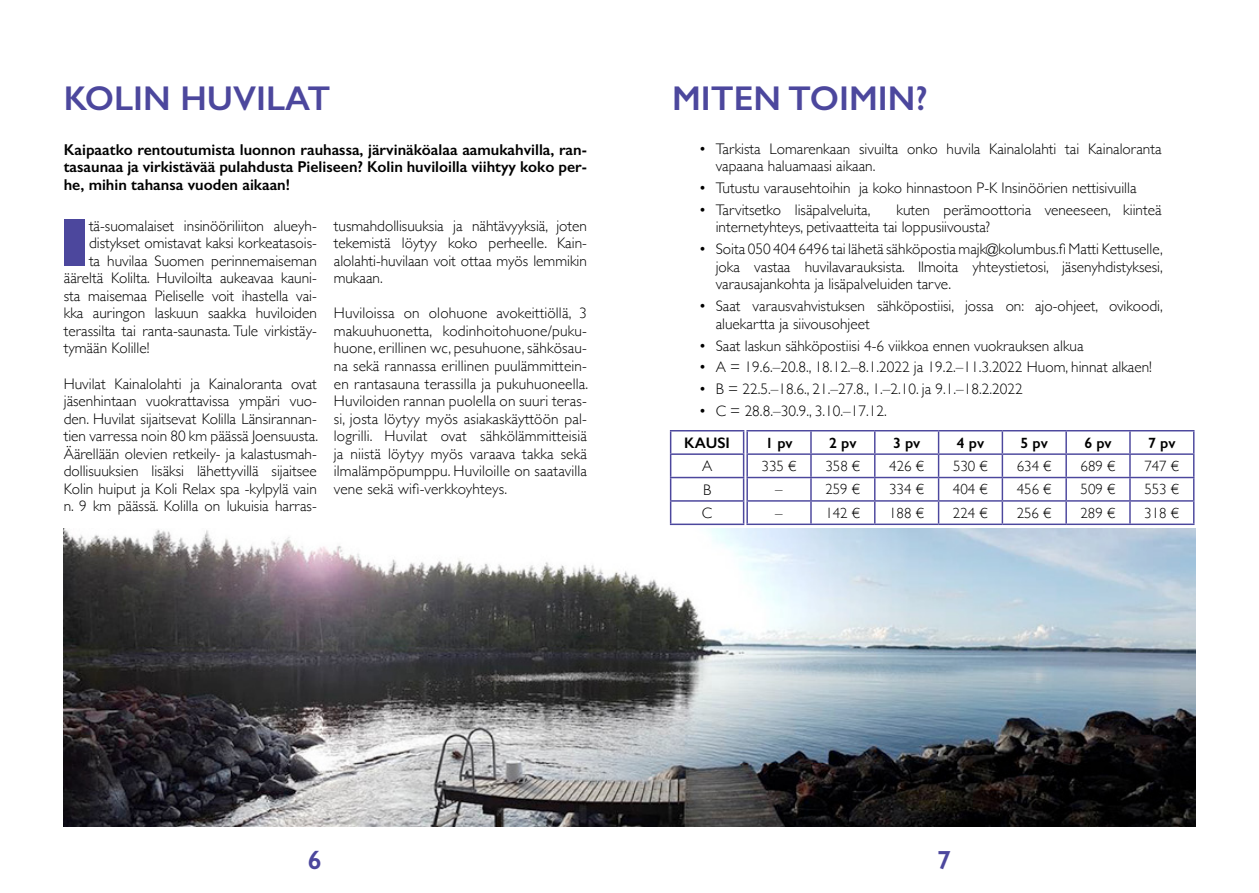
<style>
.page{position:relative;width:1259px;height:893px;background:#fff}
.page>*{position:absolute;margin:0;border:0;box-sizing:border-box;transform-origin:0 0}
.t1{font:800 62.4px "Gill Sans";color:#4c479d}
.t2{font:600 34.5px "Gill Sans";color:#4c479d}
.t3{font:600 26.25px "Gill Sans";color:#4c479d}
.t4{font:600 15.75px/17.5px "Gill Sans";color:#000;text-align:justify}
.t5{font:300 15.3px/17.5px "Gill Sans";color:#000;text-align:justify}
.t6{font:600 15.3px "Gill Sans";color:#000}
.t7{font:300 14.85px "Gill Sans";color:#000}
.t8{font:600 14.85px "Gill Sans";color:#000}
</style>
<div class="page">
<img style="left:64px;top:528px;width:1131px;height:299px">
<hr style="left:938px;top:430px;width:64px;height:1px;background:#4c479d">
<hr style="left:1066px;top:430px;width:64px;height:1px;background:#4c479d">
<hr style="left:746px;top:430px;width:65px;height:1px;background:#4c479d">
<hr style="left:746px;top:431px;width:2px;height:22px;background:#4c479d">
<hr style="left:746px;top:478px;width:2px;height:22px;background:#4c479d">
<hr style="left:811px;top:430px;width:64px;height:1px;background:#4c479d">
<svg style="left:810px;top:431px;width:1px;height:93px"></svg>
<hr style="left:875px;top:430px;width:63px;height:1px;background:#4c479d">
<svg style="left:874px;top:431px;width:1px;height:93px"></svg>
<svg style="left:938px;top:431px;width:1px;height:93px"></svg>
<hr style="left:1002px;top:430px;width:64px;height:1px;background:#4c479d">
<hr style="left:1001px;top:431px;width:2px;height:22px;background:#4c479d">
<hr style="left:1065px;top:431px;width:2px;height:22px;background:#4c479d">
<hr style="left:1001px;top:455px;width:2px;height:22px;background:#4c479d">
<hr style="left:1065px;top:455px;width:2px;height:22px;background:#4c479d">
<hr style="left:1001px;top:478px;width:2px;height:22px;background:#4c479d">
<hr style="left:1065px;top:478px;width:2px;height:22px;background:#4c479d">
<hr style="left:1001px;top:502px;width:2px;height:22px;background:#4c479d">
<hr style="left:1065px;top:502px;width:2px;height:22px;background:#4c479d">
<hr style="left:1130px;top:430px;width:64px;height:1px;background:#4c479d">
<svg style="left:1129px;top:431px;width:1px;height:93px"></svg>
<hr style="left:746px;top:453px;width:65px;height:2px;background:#4c479d">
<hr style="left:746px;top:455px;width:2px;height:22px;background:#4c479d">
<hr style="left:811px;top:453px;width:64px;height:2px;background:#4c479d">
<hr style="left:875px;top:453px;width:63px;height:2px;background:#4c479d">
<hr style="left:938px;top:453px;width:64px;height:2px;background:#4c479d">
<hr style="left:1002px;top:453px;width:64px;height:2px;background:#4c479d">
<hr style="left:1066px;top:453px;width:64px;height:2px;background:#4c479d">
<hr style="left:1130px;top:453px;width:64px;height:2px;background:#4c479d">
<hr style="left:746px;top:477px;width:65px;height:1px;background:#4c479d">
<hr style="left:811px;top:477px;width:64px;height:1px;background:#4c479d">
<hr style="left:875px;top:477px;width:63px;height:1px;background:#4c479d">
<hr style="left:938px;top:477px;width:64px;height:1px;background:#4c479d">
<hr style="left:1002px;top:477px;width:64px;height:1px;background:#4c479d">
<hr style="left:1066px;top:477px;width:64px;height:1px;background:#4c479d">
<hr style="left:1130px;top:477px;width:64px;height:1px;background:#4c479d">
<hr style="left:746px;top:500px;width:65px;height:2px;background:#4c479d">
<hr style="left:746px;top:502px;width:2px;height:22px;background:#4c479d">
<hr style="left:811px;top:500px;width:64px;height:2px;background:#4c479d">
<hr style="left:875px;top:500px;width:63px;height:2px;background:#4c479d">
<hr style="left:938px;top:500px;width:64px;height:2px;background:#4c479d">
<hr style="left:1002px;top:500px;width:64px;height:2px;background:#4c479d">
<hr style="left:1066px;top:500px;width:64px;height:2px;background:#4c479d">
<hr style="left:1130px;top:500px;width:64px;height:2px;background:#4c479d">
<svg style="left:1193px;top:431px;width:1px;height:93px"></svg>
<hr style="left:746px;top:524px;width:65px;height:1px;background:#4c479d">
<hr style="left:811px;top:524px;width:64px;height:1px;background:#4c479d">
<hr style="left:875px;top:524px;width:63px;height:1px;background:#4c479d">
<hr style="left:938px;top:524px;width:64px;height:1px;background:#4c479d">
<hr style="left:1002px;top:524px;width:64px;height:1px;background:#4c479d">
<hr style="left:1066px;top:524px;width:64px;height:1px;background:#4c479d">
<hr style="left:1130px;top:524px;width:64px;height:1px;background:#4c479d">
<hr style="left:670px;top:453px;width:74px;height:2px;background:#4c479d">
<hr style="left:670px;top:477px;width:74px;height:1px;background:#4c479d">
<hr style="left:670px;top:500px;width:74px;height:2px;background:#4c479d">
<hr style="left:670px;top:524px;width:74px;height:1px;background:#4c479d">
<hr style="left:670px;top:430px;width:74px;height:1px;background:#4c479d">
<svg style="left:670px;top:431px;width:1px;height:93px"></svg>
<svg style="left:743px;top:431px;width:1px;height:93px"></svg>
<h2 class="t2" style="left:64px;top:78px;width:268px">Kolin huvilat</h2>
<p class="t4" style="left:64px;top:140px;width:524px">Kaipaatko rentoutumista luonnon rauhassa, järvinäköalaa aamukahvilla, ran&shy;tasaunaa ja virkistävää pulahdusta Pieliseen? Kolin huviloilla viihtyy koko per&shy;he, mihin tahansa vuoden aikaan!</p>
<h1 class="t1" style="left:59px;top:194px;width:31px">I</h1>
<p class="t5" style="left:89px;top:216px;width:229px">tä-suomalaiset insinööriliiton alueyh-</p>
<p class="t5" style="left:89px;top:234px;width:229px">distykset omistavat kaksi korkeatasois-</p>
<p class="t5" style="left:89px;top:251px;width:229px">ta huvilaa Suomen perinnemaiseman</p>
<p class="t5" style="left:64px;top:269px;width:255px">ääreltä Kolilta. Huviloilta aukeavaa kauni-</p>
<p class="t5" style="left:64px;top:286px;width:255px">sta maisemaa Pieliselle voit ihastella vai-</p>
<p class="t5" style="left:64px;top:304px;width:255px">kka auringon laskuun saakka huviloiden</p>
<p class="t5" style="left:64px;top:321px;width:255px">terassilta tai ranta-saunasta. Tule virkistäy-</p>
<p class="t5" style="left:64px;top:339px;width:87px">tymään Kolille!</p>
<p class="t5" style="left:64px;top:374px;width:256px">Huvilat Kainalolahti ja Kainaloranta ovat jäsenhintaan vuokrattavissa ympäri vuo&shy;den. Huvilat sijaitsevat Kolilla Länsirannan&shy;tien varressa noin 80 km päässä Joensuusta.<br>Äärellään olevien retkeily- ja kalastusmah&shy;dollisuuksien lisäksi lähettyvillä sijaitsee Kolin huiput ja Koli Relax spa -kylpylä vain n. 9 km päässä. Kolilla on lukuisia harras-</p>
<p class="t5" style="left:334px;top:216px;width:255px">tusmahdollisuuksia ja nähtävyyksiä, joten tekemistä löytyy koko perheelle. Kain&shy;alolahti-huvilaan voit ottaa myös lemmikin mukaan.</p>
<p class="t5" style="left:334px;top:304px;width:256px">Huviloissa on olohuone avokeittiöllä, 3 makuuhuonetta, kodinhoitohuone/puku&shy;huone, erillinen wc, pesuhuone, sähkösau&shy;na sekä rannassa erillinen puulämmittein&shy;en rantasauna terassilla ja pukuhuoneella.<br>Huviloiden rannan puolella on suuri teras&shy;si, josta löytyy myös asiakaskäyttöön pal&shy;logrilli. Huvilat ovat sähkölämmitteisiä ja niistä löytyy myös varaava takka sekä ilmalämpöpumppu. Huviloille on saatavilla vene sekä wifi-verkkoyhteys.</p>
<h2 class="t2" style="left:672px;top:78px;width:257px">miten toimin?</h2>
<p class="t5" style="left:715px;top:139px;width:447px;text-indent:-17px">• Tarkista Lomarenkaan sivuilta onko huvila Kainalolahti tai Kainaloranta vapaana haluamaasi aikaan.</p>
<p class="t5" style="left:698px;top:179px;width:439px">• Tutustu varausehtoihin ja koko hinnastoon P-K Insinöörien nettisivuilla</p>
<p class="t5" style="left:698px;top:200px;width:173px">• Tarvitsetko lisäpalveluita,</p>
<p class="t5" style="left:715px;top:200px;width:447px;text-indent:181px">kuten perämoottoria veneeseen, kiinteä internetyhteys, petivaatteita tai loppusiivousta?</p>
<p class="t5" style="left:715px;top:240px;width:449px;text-indent:-17px">• Soita 050 404 6496 tai lähetä sähköpostia majk@kolumbus.fi Matti Kettuselle, joka vastaa huvilavarauksista. Ilmoita yhteystietosi, jäsenyhdistyksesi, varausajankohta ja lisäpalveluiden tarve.</p>
<p class="t5" style="left:715px;top:297px;width:448px;text-indent:-17px">• Saat varausvahvistuksen sähköpostiisi, jossa on: ajo-ohjeet, ovikoodi, aluekartta ja siivousohjeet</p>
<p class="t5" style="left:698px;top:336px;width:386px">• Saat laskun sähköpostiisi 4-6 viikkoa ennen vuokrauksen alkua</p>
<p class="t5" style="left:698px;top:358px;width:455px">• A = 19.6.–20.8., 18.12.–8.1.2022 ja 19.2.–11.3.2022 Huom, hinnat alkaen!</p>
<p class="t5" style="left:698px;top:380px;width:326px">• B = 22.5.–18.6., 21.–27.8., 1.–2.10. ja 9.1.–18.2.2022</p>
<p class="t5" style="left:698px;top:401px;width:190px">• C = 28.8.–30.9., 3.10.–17.12.</p>
<p class="t8" style="left:765px;top:434px;width:29px">1 pv</p>
<p class="t8" style="left:829px;top:434px;width:29px">2 pv</p>
<p class="t8" style="left:893px;top:434px;width:29px">3 pv</p>
<p class="t8" style="left:957px;top:434px;width:29px">4 pv</p>
<p class="t8" style="left:1020px;top:434px;width:29px">5 pv</p>
<p class="t8" style="left:1084px;top:434px;width:29px">6 pv</p>
<p class="t8" style="left:1148px;top:434px;width:29px">7 pv</p>
<p class="t7" style="left:761px;top:454px;width:36px">335 €</p>
<p class="t7" style="left:825px;top:454px;width:36px">358 €</p>
<p class="t7" style="left:889px;top:454px;width:36px">426 €</p>
<p class="t7" style="left:953px;top:454px;width:36px">530 €</p>
<p class="t7" style="left:1016px;top:454px;width:36px">634 €</p>
<p class="t7" style="left:1080px;top:454px;width:36px">689 €</p>
<p class="t7" style="left:1144px;top:454px;width:36px">747 €</p>
<p class="t7" style="left:775px;top:478px;width:9px">–</p>
<p class="t7" style="left:825px;top:478px;width:36px">259 €</p>
<p class="t7" style="left:889px;top:478px;width:36px">334 €</p>
<p class="t7" style="left:953px;top:478px;width:36px">404 €</p>
<p class="t7" style="left:1016px;top:478px;width:36px">456 €</p>
<p class="t7" style="left:1080px;top:478px;width:36px">509 €</p>
<p class="t7" style="left:1144px;top:478px;width:36px">553 €</p>
<p class="t7" style="left:775px;top:501px;width:9px">–</p>
<p class="t7" style="left:825px;top:501px;width:36px">142 €</p>
<p class="t7" style="left:889px;top:501px;width:36px">188 €</p>
<p class="t7" style="left:953px;top:501px;width:36px">224 €</p>
<p class="t7" style="left:1016px;top:501px;width:36px">256 €</p>
<p class="t7" style="left:1080px;top:501px;width:36px">289 €</p>
<p class="t7" style="left:1144px;top:501px;width:36px">318 €</p>
<p class="t6" style="left:684px;top:434px;width:40px">KAUSI</p>
<p class="t5" style="left:702px;top:454px;width:12px;line-height:23.4px">A B C</p>
<h3 class="t3" style="left:308px;top:844px;width:15px">6</h3>
<h3 class="t3" style="left:937px;top:844px;width:15px">7</h3>
</div>
